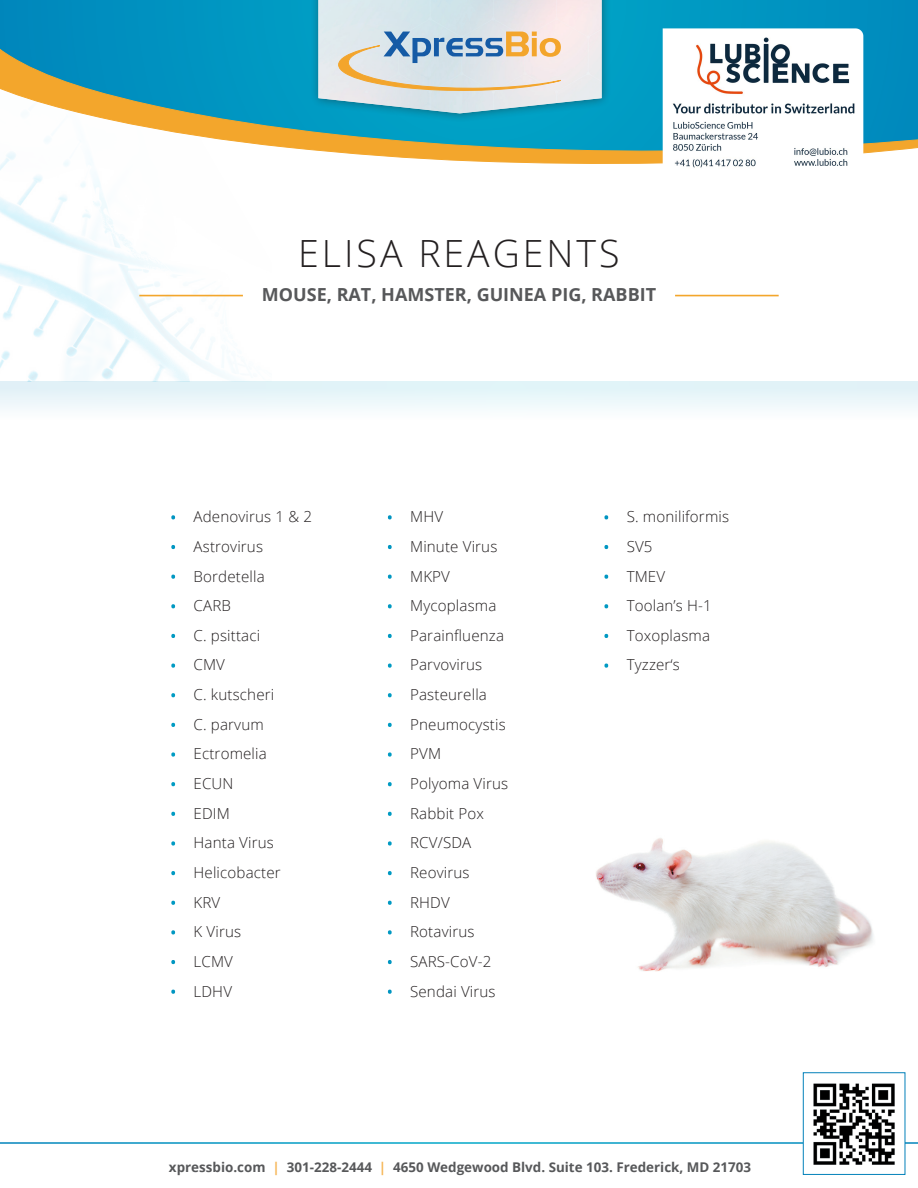
<style>
.page{position:relative;width:918px;height:1188px;background:#fff}
.page>*{position:absolute;margin:0;border:0;box-sizing:border-box;transform-origin:0 0}
.t1{font:300 37.5px "Open Sans";letter-spacing:.08em;color:#231f20}
.t2{font:700 18px "Open Sans";color:#57585a}
.t3{font:300 15.15px "Open Sans";letter-spacing:.01em;color:#231f20}
.t4{font:700 13.35px "Open Sans";color:#57585a}
.s1{font-weight:700;font-size:13.35px;color:#fff}
.s2{color:#f6b657}
</style>
<div class="page">
<img style="left:0;top:166px;width:243px;height:215px">
<svg style="left:0;top:0;width:918px;height:166px;background:#70b5be"></svg>
<svg style="left:0;top:1142px;width:918px;height:33px"></svg>
<div style="left:0;top:381px;width:918px;height:39px;background:linear-gradient(to bottom,#dcf1f6,#fdfefe)"></div>
<hr style="left:139px;top:295px;width:104px;height:1px;background:#f3a62c">
<hr style="left:675px;top:295px;width:104px;height:1px;background:#f3a62c">
<img style="left:596px;top:838px;width:277px;height:134px">
<div style="left:803px;top:1073px;width:102px;height:101px;background:#fff"></div>
<img style="left:813px;top:1083px;width:82px;height:82px">
<div style="left:803px;top:1073px;width:102px;height:102px;border:1px solid #fff"></div>
<img style="left:657px;top:23px;width:211px;height:145px">
<p class="t1" style="left:298px;top:227px;width:323px">ELISA REAGENTS</p>
<p class="t2" style="left:262px;top:282px;width:396px">MOUSE, RAT, HAMSTER, GUINEA PIG, RABBIT</p>
<p class="t3" style="left:171px;top:506px;width:143px"><span class="s1">•</span> Adenovirus 1 &amp; 2</p>
<p class="t3" style="left:171px;top:536px;width:94px"><span class="s1">•</span> Astrovirus</p>
<p class="t3" style="left:171px;top:566px;width:96px"><span class="s1">•</span> Bordetella</p>
<p class="t3" style="left:171px;top:595px;width:62px"><span class="s1">•</span> CARB</p>
<p class="t3" style="left:171px;top:625px;width:91px"><span class="s1">•</span> C. psittaci</p>
<p class="t3" style="left:171px;top:655px;width:56px"><span class="s1">•</span> CMV</p>
<p class="t3" style="left:171px;top:684px;width:105px"><span class="s1">•</span> C. kutscheri</p>
<p class="t3" style="left:171px;top:714px;width:95px"><span class="s1">•</span> C. parvum</p>
<p class="t3" style="left:171px;top:744px;width:98px"><span class="s1">•</span> Ectromelia</p>
<p class="t3" style="left:171px;top:773px;width:64px"><span class="s1">•</span> ECUN</p>
<p class="t3" style="left:171px;top:803px;width:61px"><span class="s1">•</span> EDIM</p>
<p class="t3" style="left:171px;top:832px;width:105px"><span class="s1">•</span> Hanta Virus</p>
<p class="t3" style="left:171px;top:862px;width:112px"><span class="s1">•</span> Helicobacter</p>
<p class="t3" style="left:171px;top:892px;width:51px"><span class="s1">•</span> KRV</p>
<p class="t3" style="left:171px;top:921px;width:72px"><span class="s1">•</span> K Virus</p>
<p class="t3" style="left:171px;top:951px;width:64px"><span class="s1">•</span> LCMV</p>
<p class="t3" style="left:171px;top:981px;width:63px"><span class="s1">•</span> LDHV</p>
<p class="t3" style="left:387px;top:506px;width:57px"><span class="s1">•</span> MHV</p>
<p class="t3" style="left:387px;top:536px;width:112px"><span class="s1">•</span> Minute Virus</p>
<p class="t3" style="left:387px;top:566px;width:64px"><span class="s1">•</span> MKPV</p>
<p class="t3" style="left:387px;top:595px;width:111px"><span class="s1">•</span> Mycoplasma</p>
<p class="t3" style="left:387px;top:625px;width:118px"><span class="s1">•</span> Parainfluenza</p>
<p class="t3" style="left:387px;top:655px;width:97px"><span class="s1">•</span> Parvovirus</p>
<p class="t3" style="left:387px;top:684px;width:101px"><span class="s1">•</span> Pasteurella</p>
<p class="t3" style="left:387px;top:714px;width:120px"><span class="s1">•</span> Pneumocystis</p>
<p class="t3" style="left:387px;top:744px;width:55px"><span class="s1">•</span> PVM</p>
<p class="t3" style="left:387px;top:773px;width:122px"><span class="s1">•</span> Polyoma Virus</p>
<p class="t3" style="left:387px;top:803px;width:98px"><span class="s1">•</span> Rabbit Pox</p>
<p class="t3" style="left:387px;top:832px;width:86px"><span class="s1">•</span> RCV/SDA</p>
<p class="t3" style="left:387px;top:862px;width:84px"><span class="s1">•</span> Reovirus</p>
<p class="t3" style="left:387px;top:892px;width:64px"><span class="s1">•</span> RHDV</p>
<p class="t3" style="left:387px;top:921px;width:89px"><span class="s1">•</span> Rotavirus</p>
<p class="t3" style="left:387px;top:951px;width:106px"><span class="s1">•</span> SARS-CoV-2</p>
<p class="t3" style="left:387px;top:981px;width:110px"><span class="s1">•</span> Sendai Virus</p>
<p class="t3" style="left:604px;top:506px;width:127px"><span class="s1">•</span> S. moniliformis</p>
<p class="t3" style="left:604px;top:536px;width:50px"><span class="s1">•</span> SV5</p>
<p class="t3" style="left:604px;top:566px;width:63px"><span class="s1">•</span> TMEV</p>
<p class="t3" style="left:604px;top:595px;width:110px"><span class="s1">•</span> Toolan’s H-1</p>
<p class="t3" style="left:604px;top:625px;width:108px"><span class="s1">•</span> Toxoplasma</p>
<p class="t3" style="left:604px;top:655px;width:78px"><span class="s1">•</span> Tyzzer‘s</p>
<p class="t4" style="left:169px;top:1157px;width:584px">xpressbio.com <span class="s2">|</span> 301-228-2444 <span class="s2">|</span> 4650 Wedgewood Blvd. Suite 103. Frederick, MD 21703</p>
</div>
